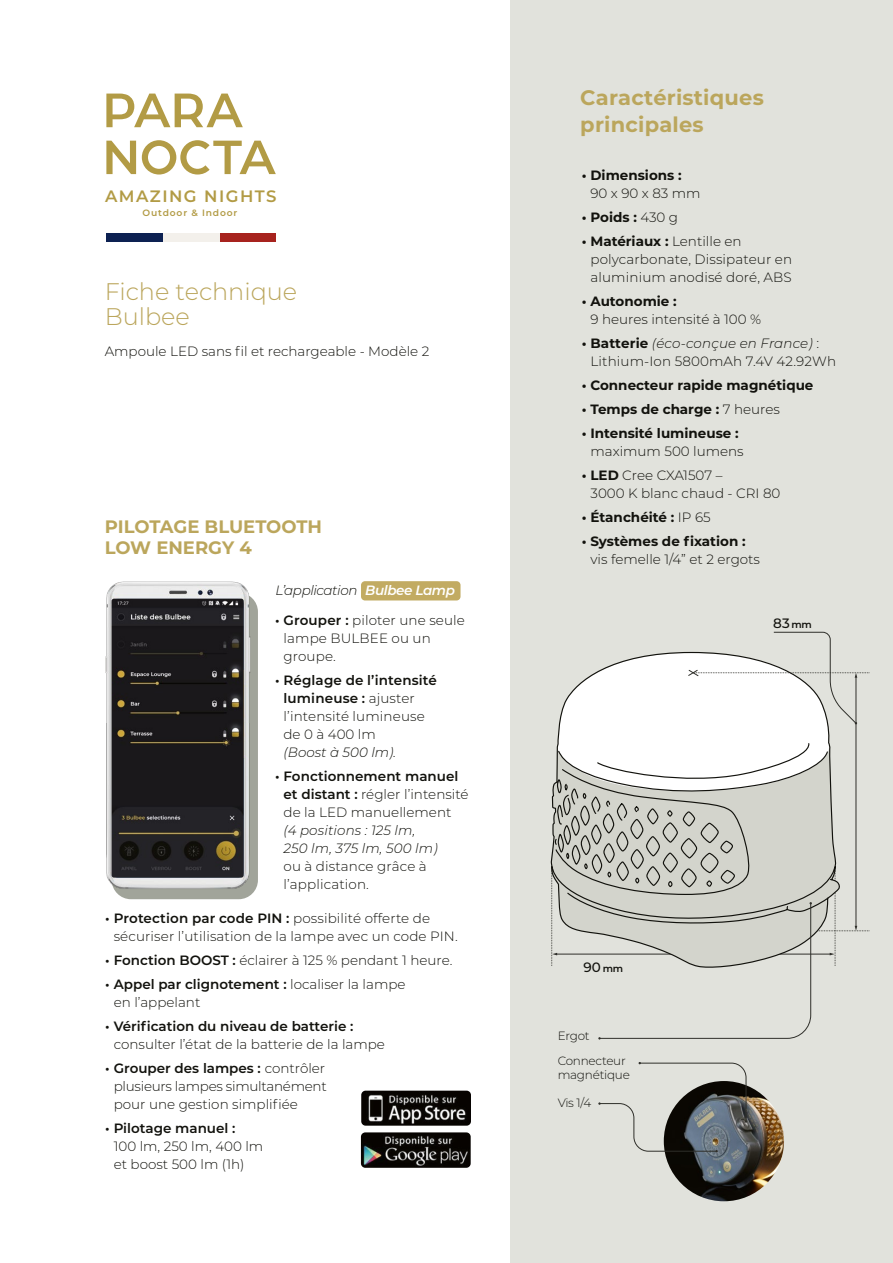
<style>
.page{position:relative;width:893px;height:1263px;background:#fff}
.page>*{position:absolute;margin:0;border:0;box-sizing:border-box;transform-origin:0 0}
.t1{font:300 24px/25.5px "Montserrat";color:#bba65c}
.t2{font:700 21px/27px "Montserrat";letter-spacing:.01em;color:#bba65c}
.t3{font:700 18px/21px "Montserrat";color:#bba65c}
.t4{font:600 16.5px "Montserrat";letter-spacing:.09em;color:#b29b45}
.t5{font:500 13.65px "Montserrat";color:#12120d}
.t6{font:300 13.5px/18px "Montserrat";color:#12120d}
.t7{font:700 13.5px "Montserrat";color:#12120d}
.t8{font:italic 300 13.5px/18px "Montserrat";color:#12120d}
.t9{font:600 13.5px "Montserrat";color:#12120d}
.t10{font:italic 300 13.5px "Montserrat";letter-spacing:-.03em;color:#12120d}
.t11{font:300 12px/13.5px "Montserrat";letter-spacing:-.02em;color:#12120d}
.t12{font:600 9.15px "Montserrat";letter-spacing:.09em;color:#b29b45}
.s1{font-weight:600;color:#fff}
.s2{font-weight:600}
.s3{font-weight:300}
.s4{font-weight:700}
.s5{font-style:italic}
.s6{font-weight:600;font-size:9.75px}
</style>
<div class="page">
<div style="left:510px;top:0;width:383px;height:1263px;background:#e1e2dc"></div>
<hr style="left:856px;top:677px;width:1px;height:250px;background:#2f2f2a">
<svg style="left:106px;top:141px;width:30px;height:33px"></svg>
<svg style="left:106px;top:94px;width:137px;height:33px"></svg>
<svg style="left:142px;top:140px;width:134px;height:35px"></svg>
<div style="left:106px;top:233px;width:57px;height:9px;background:#0d2152"></div>
<div style="left:220px;top:233px;width:56px;height:9px;background:#a7231e"></div>
<div style="left:163px;top:233px;width:57px;height:9px;background:#f3f0eb"></div>
<img style="left:105px;top:581px;width:153px;height:142px">
<img style="left:106px;top:723px;width:152px;height:174px">
<img style="left:112px;top:599px;width:132px;height:279px">
<img style="left:664px;top:1081px;width:120px;height:120px;border-radius:60px">
<svg style="left:550px;top:746px;width:287px;height:210px"></svg>
<img style="left:361px;top:1132px;width:110px;height:36px">
<img style="left:361px;top:1091px;width:110px;height:35px">
<div style="left:361px;top:581px;width:99px;height:19px;background:#c2ab62;border-radius:4px"></div>
<svg style="left:598px;top:1062px;width:149px;height:90px"></svg>
<svg style="left:598px;top:902px;width:214px;height:137px"></svg>
<svg style="left:818px;top:867px;width:52px;height:99px"></svg>
<svg style="left:551px;top:867px;width:6px;height:99px"></svg>
<svg style="left:557px;top:632px;width:313px;height:159px"></svg>
<p class="t4" style="left:105px;top:189px;width:173px">AMAZING NIGHTS</p>
<p class="t12" style="left:143px;top:209px;width:96px">Outdoor &amp; Indoor</p>
<h1 class="t1" style="left:105px;top:279px;width:194px">Fiche technique<br>Bulbee</h1>
<p class="t6" style="left:105px;top:342px;width:326px">Ampoule LED sans fil et rechargeable - Modèle 2</p>
<h3 class="t3" style="left:105px;top:516px;width:219px">PILOTAGE BLUETOOTH<br>LOW ENERGY 4</h3>
<p class="t10" style="left:275px;top:585px;width:181px">L’application <span class="s1">Bulbee Lamp</span></p>
<p class="t6" style="left:284px;top:611px;width:183px;text-indent:-9px"><span class="s2">• Grouper :</span> piloter une seule lampe BULBEE ou un groupe.</p>
<p class="t6" style="left:284px;top:671px;width:155px;text-indent:-9px"><span class="s2">• Réglage de l’intensité lumineuse :</span> ajuster l’intensité lumineuse de 0 à 400 lm</p>
<p class="t8" style="left:284px;top:744px;width:114px">(Boost à 500 lm).</p>
<p class="t6" style="left:284px;top:767px;width:187px;text-indent:-9px"><span class="s2">• Fonctionnement manuel et distant :</span> régler l’intensité de la LED manuellement</p>
<p class="t8" style="left:284px;top:822px;width:156px">(4 positions : 125 lm,<br>250 lm, 375 lm, 500 lm)</p>
<p class="t6" style="left:284px;top:857px;width:145px">ou à distance grâce à l’application.</p>
<p class="t6" style="left:114px;top:910px;width:346px;text-indent:-9px"><span class="s2">• Protection par code PIN :</span> possibilité offerte de sécuriser l’utilisation de la lampe avec un code PIN.</p>
<p class="t6" style="left:105px;top:952px;width:349px"><span class="s2">• Fonction BOOST :</span> éclairer à 125 % pendant 1 heure.</p>
<p class="t6" style="left:114px;top:976px;width:293px;text-indent:-9px"><span class="s2">• Appel par clignotement :</span> localiser la lampe en l’appelant</p>
<p class="t9" style="left:105px;top:1021px;width:250px">• Vérification du niveau de batterie :</p>
<p class="t6" style="left:114px;top:1036px;width:273px">consulter l’état de la batterie de la lampe</p>
<p class="t6" style="left:114px;top:1060px;width:215px;text-align:justify;text-indent:-9px"><span class="s2">• Grouper des lampes :</span> contrôler plusieurs lampes simultanément pour une gestion simplifiée</p>
<p class="t9" style="left:105px;top:1123px;width:132px">• Pilotage manuel :</p>
<p class="t6" style="left:114px;top:1138px;width:151px">100 lm, 250 lm, 400 lm et boost 500 lm (1h)</p>
<h2 class="t2" style="left:580px;top:84px;width:185px">Caractéristiques principales</h2>
<p class="t7" style="left:582px;top:168px;width:101px">• Dimensions :</p>
<p class="t6" style="left:590px;top:185px;width:112px">90 x 90 x 83 mm</p>
<p class="t7" style="left:582px;top:210px;width:98px">• Poids : <span class="s3">430 g</span></p>
<p class="t6" style="left:590px;top:233px;width:203px;text-indent:-9px"><span class="s4">• Matériaux :</span> Lentille en polycarbonate, Dissipateur en aluminium anodisé doré, ABS</p>
<p class="t7" style="left:582px;top:294px;width:96px">• Autonomie :</p>
<p class="t6" style="left:590px;top:311px;width:172px">9 heures intensité à 100 %</p>
<p class="t6" style="left:590px;top:335px;width:247px;text-indent:-9px"><span class="s4">• Batterie</span> <span class="s5">(éco-conçue en France)</span> :<br>Lithium-Ion 5800mAh 7.4V 42.92Wh</p>
<p class="t7" style="left:582px;top:378px;width:233px">• Connecteur rapide magnétique</p>
<p class="t7" style="left:582px;top:402px;width:199px">• Temps de charge : <span class="s3">7 heures</span></p>
<p class="t7" style="left:582px;top:426px;width:158px">• Intensité lumineuse :</p>
<p class="t6" style="left:590px;top:443px;width:155px">maximum 500 lumens</p>
<p class="t6" style="left:590px;top:467px;width:191px;text-indent:-9px"><span class="s4">• LED</span> Cree CXA1507 –<br>3000 K blanc chaud - CRI 80</p>
<p class="t7" style="left:582px;top:510px;width:130px">• Étanchéité : <span class="s3">IP 65</span></p>
<p class="t7" style="left:582px;top:534px;width:165px">• Systèmes de fixation :</p>
<p class="t6" style="left:590px;top:551px;width:171px">vis femelle 1/4” et 2 ergots</p>
<p class="t5" style="left:584px;top:959px;width:41px">90 <span class="s6">mm</span></p>
<p class="t11" style="left:558px;top:1029px;width:34px">Ergot</p>
<p class="t11" style="left:558px;top:1055px;width:74px">Connecteur magnétique</p>
<p class="t11" style="left:558px;top:1096px;width:35px">Vis 1/4</p>
<p class="t5" style="left:773px;top:615px;width:40px">83 <span class="s6">mm</span></p>
</div>
